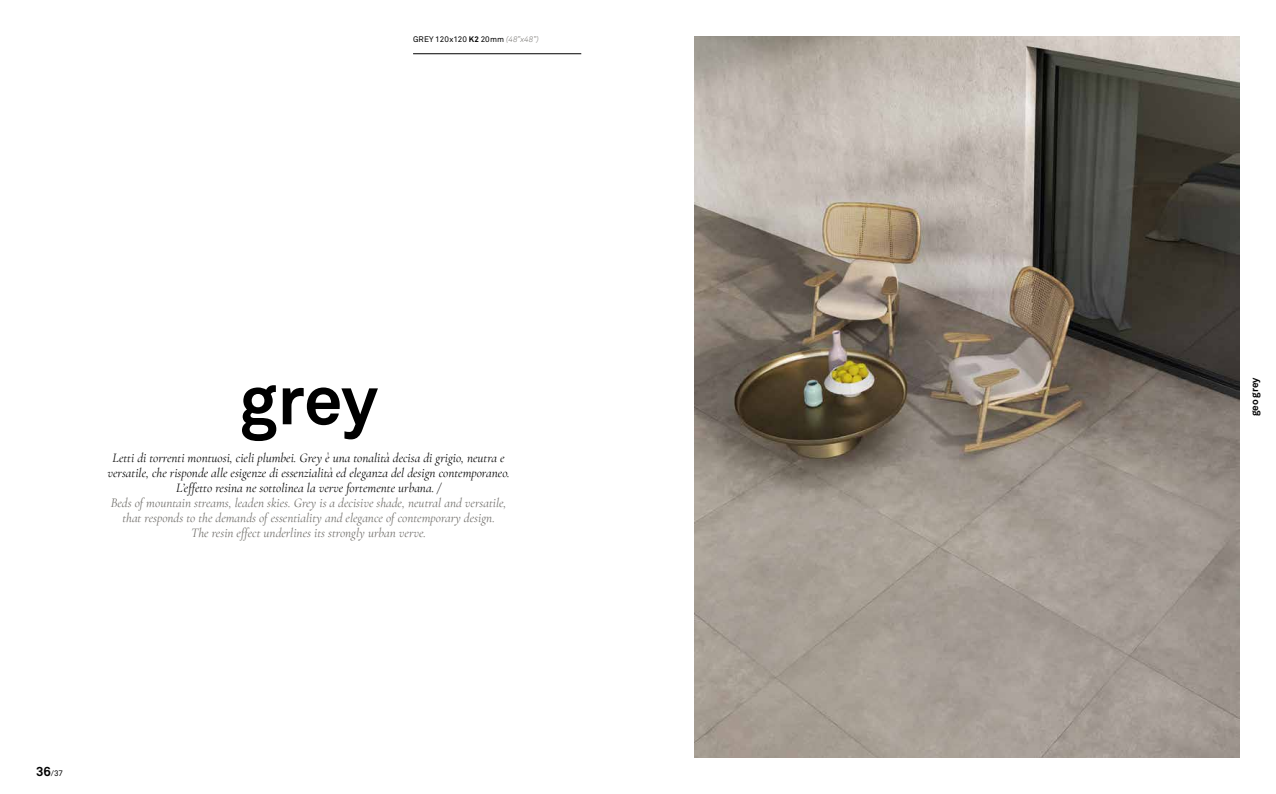
<style>
.page{position:relative;width:1276px;height:794px;background:#fff}
.page>*{position:absolute;margin:0;border:0;box-sizing:border-box;transform-origin:0 0}
.t1{font:700 69px "Akkurat Std";color:#000}
.t2{font:italic 13px/15px "Cormorant Garamond";color:#000;text-align:center}
.t3{font:italic 13px/15px "Cormorant Garamond";color:#6f6d69;text-align:center}
.t4{font:700 10px "Akkurat Std";letter-spacing:-.01em;color:#000}
.t5{font:8px "Akkurat Std";color:#000}
.s1{font-weight:700}
.s2{font-weight:300;font-style:italic;color:#6f6d69}
.s3{font-weight:700;font-size:13px}
</style>
<div class="page">
<img style="left:694px;top:36px;width:546px;height:722px">
<hr style="left:413px;top:54px;width:168px;height:1px;background:#000">
<p class="t5" style="left:413px;top:35px;width:127px">GREY 120x120 <span class="s1">K2</span> 20mm <span class="s2">(48”x48”)</span></p>
<h1 class="t1" style="left:239px;top:357px;width:140px">grey</h1>
<p class="t4" style="left:1248px;top:416px;width:40px;rotate:-90deg">geo grey</p>
<p class="t2" style="left:107px;top:450px;width:404px">Letti di torrenti montuosi, cieli plumbei. Grey è una tonalità decisa di grigio, neutra e versatile, che risponde alle esigenze di essenzialità ed eleganza del design contemporaneo.<br>L’effetto resina ne sottolinea la verve fortemente urbana. /</p>
<p class="t3" style="left:111px;top:495px;width:397px">Beds of mountain streams, leaden skies. Grey is a decisive shade, neutral and versatile, that responds to the demands of essentiality and elegance of contemporary design.<br>The resin effect underlines its strongly urban verve.</p>
<p class="t5" style="left:36px;top:768px;width:29px"><span class="s3">36</span>/37</p>
</div>
